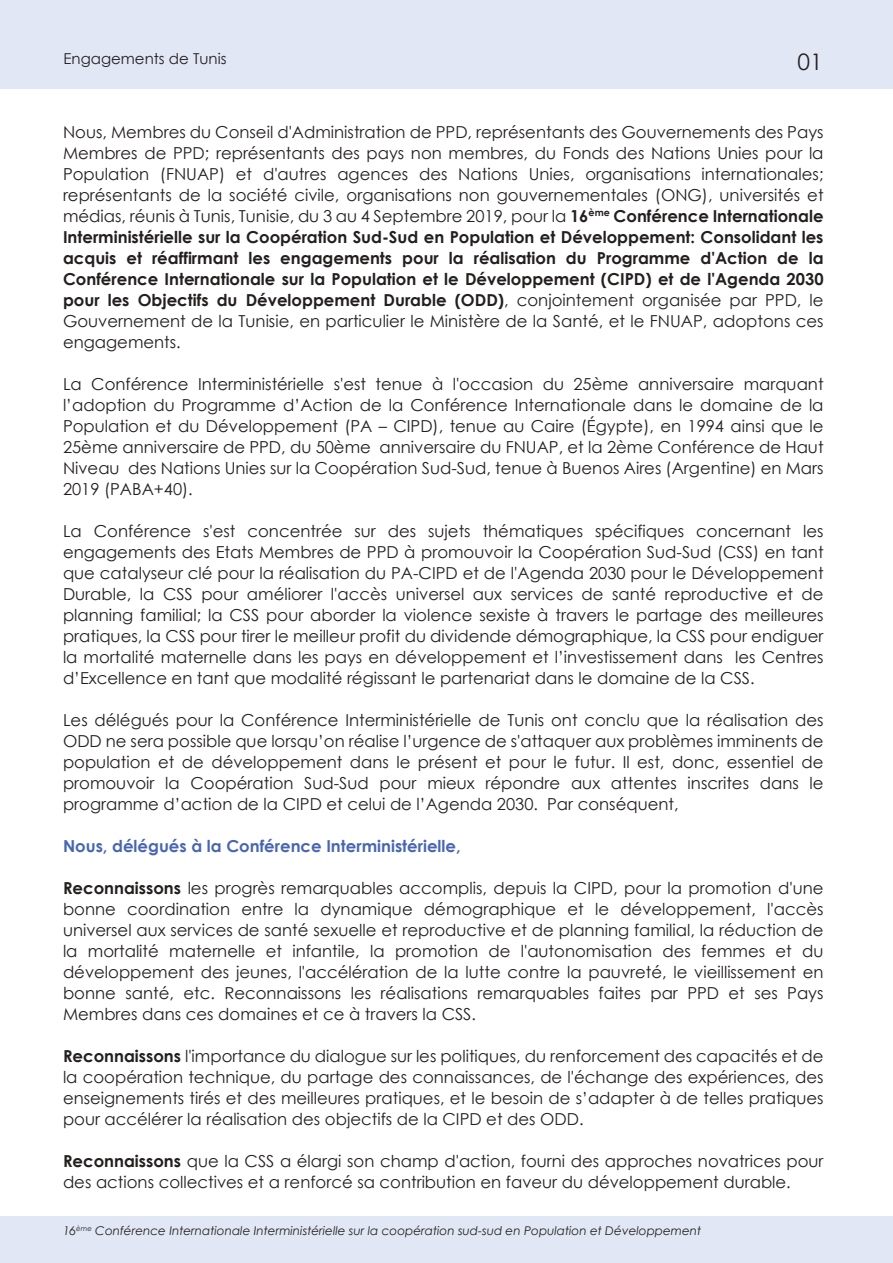
<style>
.page{position:relative;width:893px;height:1263px;background:#fff}
.page>*{position:absolute;margin:0;border:0;box-sizing:border-box;transform-origin:0 0}
.t1{font:22.8px "Century Gothic";color:#241f1f}
.t2{font:16.5px/21px "Century Gothic";color:#241f1f;text-align:justify}
.t3{font:700 16.5px "Century Gothic";color:#4866b1}
.t4{font:15px "Century Gothic";color:#241f1f}
.t5{font:italic 12px "Century Gothic";color:#241f1f}
.s1{font-weight:700}
</style>
<div class="page">
<div style="left:0;top:0;width:893px;height:89px;background:#e1e7f5"></div>
<div style="left:0;top:1216px;width:893px;height:47px;background:#e1e7f5"></div>
<p class="t4" style="left:64px;top:48px;width:165px">Engagements de Tunis</p>
<h1 class="t1" style="left:798px;top:46px;width:27px">01</h1>
<p class="t2" style="left:63px;top:121px;width:762px">Nous, Membres du Conseil d'Administration de PPD, représentants des Gouvernements des Pays Membres de PPD; représentants des pays non membres, du Fonds des Nations Unies pour la Population (FNUAP) et d'autres agences des Nations Unies, organisations internationales; représentants de la société civile, organisations non gouvernementales (ONG), universités et médias, réunis à Tunis, Tunisie, du 3 au 4 Septembre 2019, pour la <span class="s1">16</span><sup>ème</sup> <span class="s1">Conférence Internationale Interministérielle sur la Coopération Sud-Sud en Population et Développement: Consolidant les acquis et réaffirmant les engagements pour la réalisation du Programme d'Action de la Conférence Internationale sur la Population et le Développement (CIPD) et de l'Agenda 2030 pour les Objectifs du Développement Durable (ODD)</span>, conjointement organisée par PPD, le Gouvernement de la Tunisie, en particulier le Ministère de la Santé, et le FNUAP, adoptons ces engagements.</p>
<p class="t2" style="left:63px;top:373px;width:762px">La Conférence Interministérielle s'est tenue à l'occasion du 25ème anniversaire marquant l’adoption du Programme d’Action de la Conférence Internationale dans le domaine de la Population et du Développement (PA – CIPD), tenue au Caire (Égypte), en 1994 ainsi que le 25ème anniversaire de PPD, du 50ème anniversaire du FNUAP, et la 2ème Conférence de Haut Niveau des Nations Unies sur la Coopération Sud-Sud, tenue à Buenos Aires (Argentine) en Mars 2019 (PABA+40).</p>
<p class="t2" style="left:63px;top:520px;width:762px">La Conférence s'est concentrée sur des sujets thématiques spécifiques concernant les engagements des Etats Membres de PPD à promouvoir la Coopération Sud-Sud (CSS) en tant que catalyseur clé pour la réalisation du PA-CIPD et de l'Agenda 2030 pour le Développement Durable, la CSS pour améliorer l'accès universel aux services de santé reproductive et de planning familial; la CSS pour aborder la violence sexiste à travers le partage des meilleures pratiques, la CSS pour tirer le meilleur profit du dividende démographique, la CSS pour endiguer la mortalité maternelle dans les pays en développement et l’investissement dans les Centres d’Excellence en tant que modalité régissant le partenariat dans le domaine de la CSS.</p>
<p class="t2" style="left:63px;top:709px;width:762px">Les délégués pour la Conférence Interministérielle de Tunis ont conclu que la réalisation des ODD ne sera possible que lorsqu’on réalise l’urgence de s'attaquer aux problèmes imminents de population et de développement dans le présent et pour le futur. Il est, donc, essentiel de promouvoir la Coopération Sud-Sud pour mieux répondre aux attentes inscrites dans le programme d’action de la CIPD et celui de l’Agenda 2030. Par conséquent,</p>
<p class="t3" style="left:63px;top:833px;width:399px">Nous, délégués à la Conférence Interministérielle,</p>
<p class="t2" style="left:63px;top:877px;width:762px"><span class="s1">Reconnaissons</span> les progrès remarquables accomplis, depuis la CIPD, pour la promotion d'une bonne coordination entre la dynamique démographique et le développement, l'accès universel aux services de santé sexuelle et reproductive et de planning familial, la réduction de la mortalité maternelle et infantile, la promotion de l'autonomisation des femmes et du développement des jeunes, l'accélération de la lutte contre la pauvreté, le vieillissement en bonne santé, etc. Reconnaissons les réalisations remarquables faites par PPD et ses Pays Membres dans ces domaines et ce à travers la CSS.</p>
<p class="t2" style="left:63px;top:1045px;width:762px"><span class="s1">Reconnaissons</span> l'importance du dialogue sur les politiques, du renforcement des capacités et de la coopération technique, du partage des connaissances, de l'échange des expériences, des enseignements tirés et des meilleures pratiques, et le besoin de s’adapter à de telles pratiques pour accélérer la réalisation des objectifs de la CIPD et des ODD.</p>
<p class="t2" style="left:63px;top:1150px;width:762px"><span class="s1">Reconnaissons</span> que la CSS a élargi son champ d'action, fourni des approches novatrices pour des actions collectives et a renforcé sa contribution en faveur du développement durable.</p>
<p class="t5" style="left:63px;top:1222px;width:640px">16<sup>ème</sup> Conférence Internationale Interministérielle sur la coopération sud-sud en Population et Développement</p>
</div>
